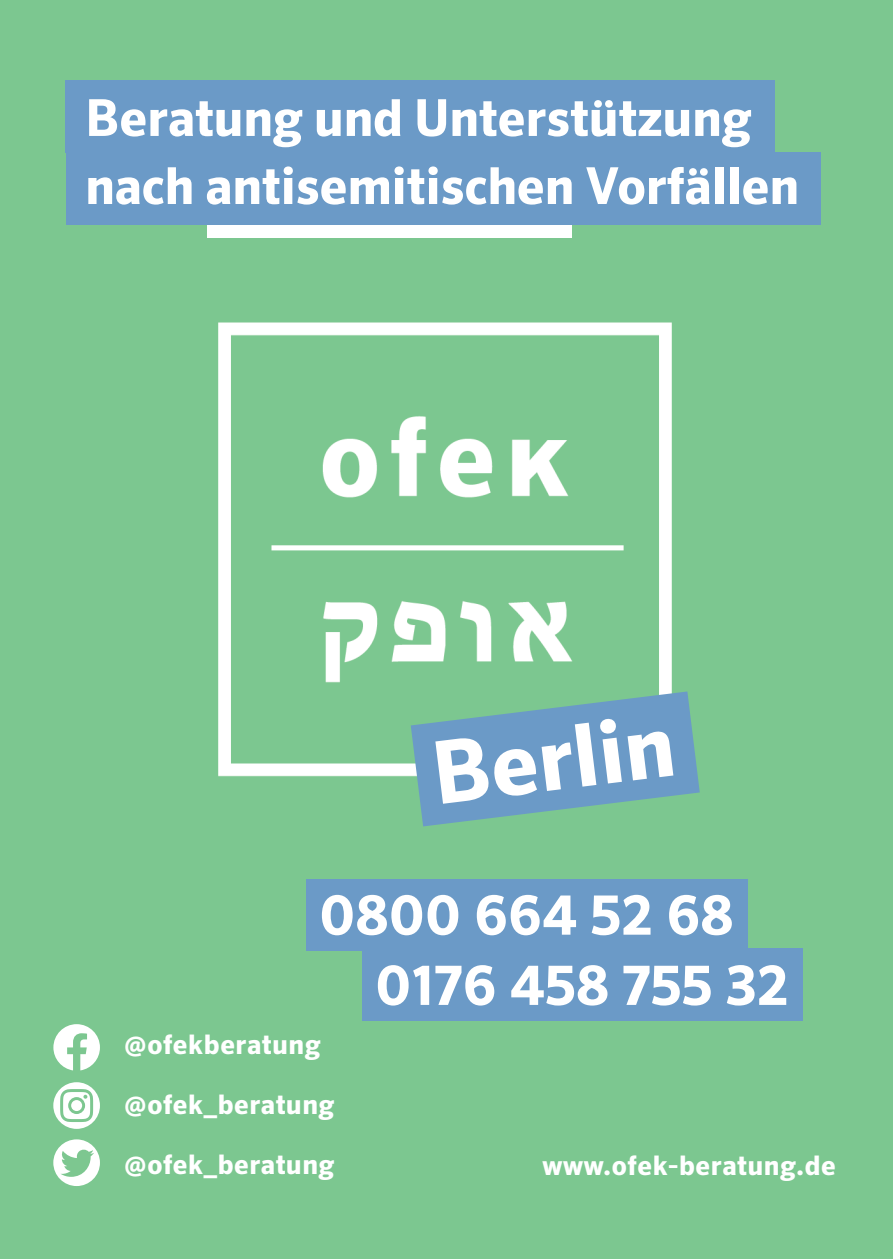
<style>
.page{position:relative;width:893px;height:1259px;background:#7cc790}
.page>*{position:absolute;margin:0;border:0;box-sizing:border-box;transform-origin:0 0}
.t1{font:700 87px "Sero Pro";color:#fff}
.t2{font:700 54.3px/70.2px "Sero Pro";letter-spacing:.02em;color:#fff}
.t3{font:700 51px/68.1px "Sero Pro";color:#fff}
.t4{font:700 27px "Sero Pro";letter-spacing:.02em;color:#fff}
</style>
<div class="page">
<div style="left:207px;top:217px;width:364px;height:21px;background:#fff"></div>
<img style="left:218px;top:322px;width:454px;height:455px">
<svg style="left:411px;top:691px;width:289px;height:135px"></svg>
<div style="left:66px;top:81px;width:709px;height:72px;background:#6b9ac7"></div>
<div style="left:66px;top:153px;width:754px;height:72px;background:#6b9ac7"></div>
<div style="left:306px;top:879px;width:442px;height:71px;background:#6b9ac7"></div>
<div style="left:362px;top:948px;width:440px;height:72px;background:#6b9ac7"></div>
<div style="left:53px;top:1139px;width:47px;height:47px;background:#fff;border-radius:50%"></div>
<div style="left:53px;top:1082px;width:47px;height:47px;background:#fff;border-radius:50%"></div>
<svg style="left:53px;top:1024px;width:47px;height:46px"></svg>
<svg style="left:60px;top:1089px;width:33px;height:33px"></svg>
<svg style="left:61px;top:1149px;width:33px;height:27px"></svg>
<h3 class="t3" style="left:85px;top:84px;width:715px">Beratung und Unterstützung nach antisemitischen Vorfällen</h3>
<h1 class="t1" style="left:426px;top:721px;width:245px;rotate:-7deg">Berlin</h1>
<h2 class="t2" style="left:376px;top:881px;width:414px;text-indent:-56px">0800 664 52 68<br>0176 458 755 32</h2>
<p class="t4" style="left:124px;top:1028px;width:198px">@ofekberatung</p>
<p class="t4" style="left:124px;top:1088px;width:212px">@ofek_beratung</p>
<p class="t4" style="left:124px;top:1147px;width:212px">@ofek_beratung</p>
<p class="t4" style="left:542px;top:1149px;width:295px">www.ofek-beratung.de</p>
</div>
